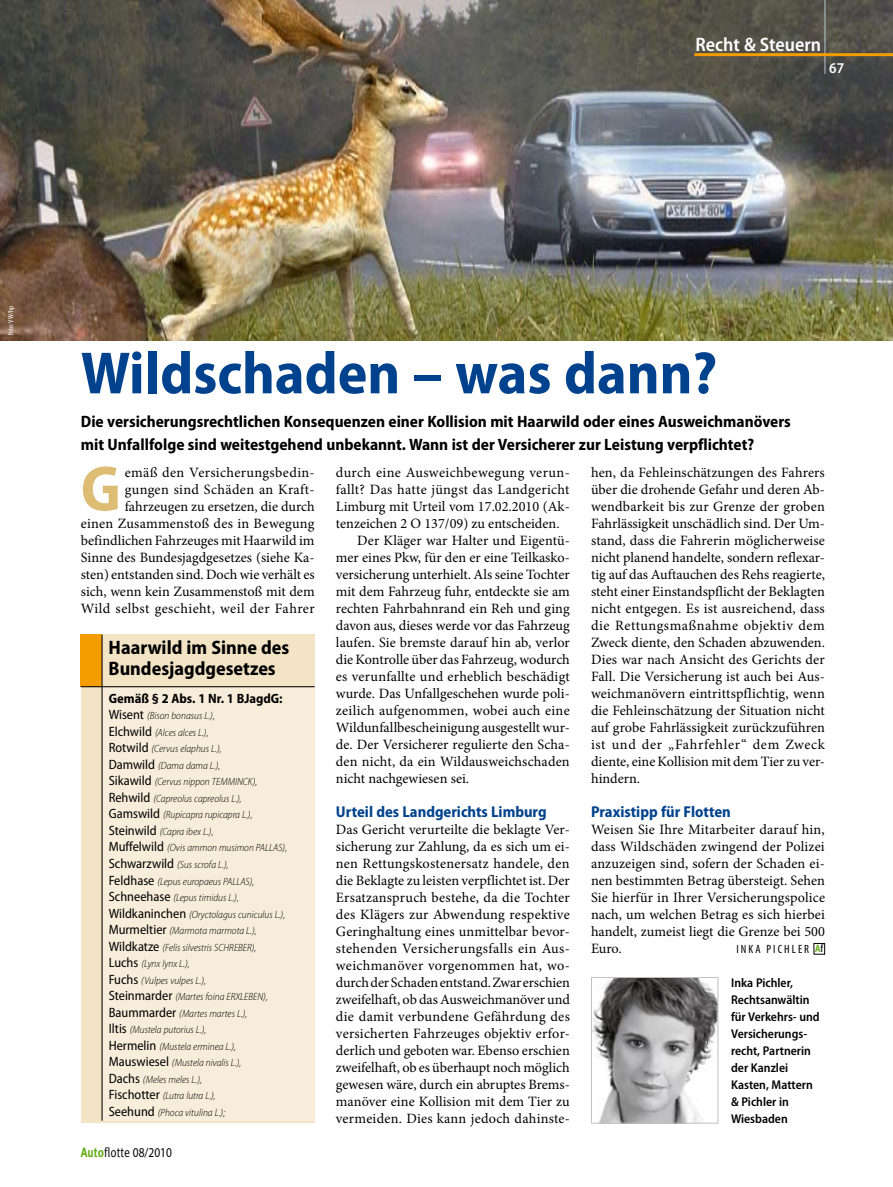
<style>
.page{position:relative;width:893px;height:1187px;background:#fff}
.page>*{position:absolute;margin:0;border:0;box-sizing:border-box;transform-origin:0 0}
.t1{font:700 semi-condensed 64.65px "Myriad Pro";color:#ddbc73}
.t2{font:700 semi-condensed 60px "Myriad Pro";color:#00428d}
.t3{font:700 semi-condensed 19.5px/21px "Myriad Pro";color:#000}
.t4{font:600 semi-condensed 19.5px "Myriad Pro";color:#fff}
.t5{font:700 semi-condensed 16.5px/22.5px "Myriad Pro";color:#000}
.t6{font:700 semi-condensed 15.75px "Myriad Pro";color:#00428d}
.t7{font:600 semi-condensed 15px "Myriad Pro";color:#fff}
.t8{font:14.25px/17px "Minion Pro";color:#000;text-align:justify}
.t9{font:14.25px "Minion Pro";letter-spacing:.02em;color:#000}
.t10{font:14.25px "Minion Pro";letter-spacing:.025em;color:#000}
.t11{font:700 semi-condensed 13.5px "Myriad Pro";color:#000}
.t12{font:13.5px "Myriad Pro";color:#000;scale:.85 1}
.t13{font:600 semi-condensed 12.75px/17px "Myriad Pro";color:#000}
.t14{font:condensed 12px "Myriad Pro";letter-spacing:.17em;color:#000}
.t15{font:italic 300 semi-condensed 10.5px/16.5px "Myriad Pro";color:#000}
.t16{font:condensed 7.5px "Myriad Pro";letter-spacing:-.005em;color:#fff}
.s1{font-weight:400;font-style:normal;font-size:13.5px}
.s2{font-family:"Meta OT";font-weight:700;color:#62ac14}
.s3{font-family:"Meta OT"}
.s4{font-family:"Meta OT";font-weight:700;font-stretch:normal;font-size:10.5px;color:#62ac14}
.s5{font-family:"Meta OT";font-weight:500;font-stretch:normal;font-size:10.5px}
</style>
<div class="page">
<img style="left:0;top:0;width:893px;height:340px">
<div style="left:814px;top:943px;width:11px;height:11px;border:1px solid #000"></div>
<img style="left:593px;top:979px;width:123px;height:142px">
<div style="left:591px;top:977px;width:127px;height:146px;border:1px solid #c0c1c3"></div>
<div style="left:81px;top:634px;width:234px;height:489px;background:#f3e4c5"></div>
<div style="left:102px;top:687px;width:213px;height:433px;background:#f7edda"></div>
<div style="left:81px;top:634px;width:21px;height:52px;background:#f39d00"></div>
<hr style="left:102px;top:634px;width:1px;height:486px;background:#000">
<hr style="left:81px;top:686px;width:234px;height:1px;background:#000">
<hr style="left:825px;top:0;width:1px;height:74px;background:#b8c3c9">
<hr style="left:694px;top:53px;width:199px;height:3px;background:#f39d00">
<h3 class="t4" style="left:695px;top:33px;width:127px">Recht &amp; Steuern</h3>
<p class="t7" style="left:829px;top:60px;width:16px">67</p>
<p class="t16" style="left:6px;top:335px;width:30px;rotate:-90deg">FOTO: VW/HP</p>
<h2 class="t2" style="left:81px;top:339px;width:638px">Wildschaden – was dann?</h2>
<p class="t5" style="left:81px;top:410px;width:711px">Die versicherungsrechtlichen Konsequenzen einer Kollision mit Haarwild oder eines Ausweichmanövers mit Unfallfolge sind weitestgehend unbekannt. Wann ist der Versicherer zur Leistung verpflichtet?</p>
<p class="t8" style="left:81px;top:463px;width:235px;text-align:right">emäß den Versicherungsbedin&shy;gungen sind Schäden an Kraft&shy;fahrzeugen zu ersetzen, die durch<br>einen Zusammenstoß des in Bewegung befindlichen Fahrzeuges mit Haarwild im Sinne des Bundesjagdgesetzes (siehe Ka&shy;sten) entstanden sind. Doch wie verhält es sich, wenn kein Zusammenstoß mit dem Wild selbst geschieht, weil der Fahrer</p>
<p class="t10" style="left:336px;top:462px;width:235px">durch eine Ausweichbewegung verun-</p>
<h1 class="t1" style="left:81px;top:452px;width:42px">G</h1>
<p class="t9" style="left:336px;top:479px;width:235px">fallt? Das hatte jüngst das Landgericht</p>
<p class="t8" style="left:336px;top:497px;width:235px">Limburg mit Urteil vom 17.02.2010 (Ak-</p>
<p class="t8" style="left:336px;top:514px;width:225px">tenzeichen 2 O 137/09) zu entscheiden.</p>
<p class="t8" style="left:357px;top:531px;width:214px">Der Kläger war Halter und Eigentü-</p>
<p class="t8" style="left:336px;top:548px;width:235px">mer eines Pkw, für den er eine Teilkasko-</p>
<p class="t8" style="left:336px;top:565px;width:235px">versicherung unterhielt. Als seine Tochter</p>
<p class="t8" style="left:336px;top:582px;width:235px">mit dem Fahrzeug fuhr, entdeckte sie am</p>
<p class="t8" style="left:336px;top:599px;width:235px">rechten Fahrbahnrand ein Reh und ging</p>
<p class="t8" style="left:336px;top:616px;width:235px">davon aus, dieses werde vor das Fahrzeug</p>
<p class="t8" style="left:336px;top:633px;width:235px">laufen. Sie bremste darauf hin ab, verlor</p>
<p class="t8" style="left:336px;top:650px;width:235px">die Kontrolle über das Fahrzeug, wodurch</p>
<p class="t8" style="left:336px;top:667px;width:235px">es verunfallte und erheblich beschädigt</p>
<p class="t8" style="left:336px;top:684px;width:235px">wurde. Das Unfallgeschehen wurde poli-</p>
<p class="t9" style="left:336px;top:700px;width:235px">zeilich aufgenommen, wobei auch eine</p>
<p class="t8" style="left:336px;top:718px;width:235px">Wildunfallbescheinigung ausgestellt wur-</p>
<p class="t8" style="left:336px;top:735px;width:235px">de. Der Versicherer regulierte den Scha-</p>
<p class="t8" style="left:336px;top:752px;width:235px">den nicht, da ein Wildausweichschaden</p>
<p class="t8" style="left:336px;top:769px;width:135px">nicht nachgewiesen sei.</p>
<p class="t6" style="left:336px;top:802px;width:212px">Urteil des Landgerichts Limburg</p>
<p class="t8" style="left:336px;top:820px;width:236px">Das Gericht verurteilte die beklagte Ver&shy;sicherung zur Zahlung, da es sich um ei&shy;nen Rettungskostenersatz handele, den die Beklagte zu leisten verpflichtet ist. Der Ersatzanspruch bestehe, da die Tochter des Klägers zur Abwendung respektive Geringhaltung eines unmittelbar bevor&shy;stehenden Versicherungsfalls ein Aus&shy;weichmanöver vorgenommen hat, wo&shy;durch der Schaden entstand. Zwar erschien zweifelhaft, ob das Ausweichmanöver und die damit verbundene Gefährdung des versicherten Fahrzeuges objektiv erfor&shy;derlich und geboten war. Ebenso erschien zweifelhaft, ob es überhaupt noch möglich gewesen wäre, durch ein abruptes Brems&shy;manöver eine Kollision mit dem Tier zu vermeiden. Dies kann jedoch dahinste-</p>
<h3 class="t3" style="left:109px;top:637px;width:182px">Haarwild im Sinne des<br>Bundesjagdgesetzes</h3>
<p class="t11" style="left:109px;top:690px;width:175px">Gemäß § 2 Abs. 1 Nr. 1 BJagdG:</p>
<p class="t15" style="left:109px;top:708px;width:180px"><span class="s1">Wisent</span> (Bison bonasus L.),<br><span class="s1">Elchwild</span> (Alces alces L.),<br><span class="s1">Rotwild</span> (Cervus elaphus L.),<br><span class="s1">Damwild</span> (Dama dama L.),<br><span class="s1">Sikawild</span> (Cervus nippon TEMMINCK),<br><span class="s1">Rehwild</span> (Capreolus capreolus L.),<br><span class="s1">Gamswild</span> (Rupicapra rupicapra L.),<br><span class="s1">Steinwild</span> (Capra ibex L.),<br><span class="s1">Muffelwild</span> (Ovis ammon musimon PALLAS),<br><span class="s1">Schwarzwild</span> (Sus scrofa L.),<br><span class="s1">Feldhase</span> (Lepus europaeus PALLAS),<br><span class="s1">Schneehase</span> (Lepus timidus L.),<br><span class="s1">Wildkaninchen</span> (Oryctolagus cuniculus L.),<br><span class="s1">Murmeltier</span> (Marmota marmota L.),<br><span class="s1">Wildkatze</span> (Felis silvestris SCHREBER),<br><span class="s1">Luchs</span> (Lynx lynx L.),<br><span class="s1">Fuchs</span> (Vulpes vulpes L.),<br><span class="s1">Steinmarder</span> (Martes foina ERXLEBEN),<br><span class="s1">Baummarder</span> (Martes martes L.),<br><span class="s1">Iltis</span> (Mustela putorius L.),<br><span class="s1">Hermelin</span> (Mustela erminea L.),<br><span class="s1">Mauswiesel</span> (Mustela nivalis L.),<br><span class="s1">Dachs</span> (Meles meles L.),<br><span class="s1">Fischotter</span> (Lutra lutra L.),<br><span class="s1">Seehund</span> (Phoca vitulina L.);</p>
<p class="t12" style="left:81px;top:1144px;width:109px"><span class="s2">Auto</span><span class="s3">flotte</span> 08/2010</p>
<p class="t8" style="left:591px;top:463px;width:235px">hen, da Fehleinschätzungen des Fahrers über die drohende Gefahr und deren Ab&shy;wendbarkeit bis zur Grenze der groben Fahrlässigkeit unschädlich sind. Der Um&shy;stand, dass die Fahrerin möglicherweise nicht planend handelte, sondern reflexar&shy;tig auf das Auftauchen des Rehs reagierte, steht einer Einstandspflicht der Beklagten nicht entgegen. Es ist ausreichend, dass die Rettungsmaßnahme objektiv dem Zweck diente, den Schaden abzuwenden.<br>Dies war nach Ansicht des Gerichts der Fall. Die Versicherung ist auch bei Aus&shy;weichmanövern eintrittspflichtig, wenn die Fehleinschätzung der Situation nicht auf grobe Fahrlässigkeit zurückzuführen ist und der „Fahrfehler“ dem Zweck diente, eine Kollision mit dem Tier zu ver&shy;hindern.</p>
<p class="t6" style="left:591px;top:802px;width:141px">Praxistipp für Flotten</p>
<p class="t8" style="left:591px;top:820px;width:235px">Weisen Sie Ihre Mitarbeiter darauf hin, dass Wildschäden zwingend der Polizei anzuzeigen sind, sofern der Schaden ei&shy;nen bestimmten Betrag übersteigt. Sehen Sie hierfür in Ihrer Versicherungspolice nach, um welchen Betrag es sich hierbei handelt, zumeist liegt die Grenze bei 500<br>Euro.</p>
<p class="t14" style="left:736px;top:941px;width:88px">INKA PICHLER <span class="s4">A</span><span class="s5">f</span></p>
<p class="t13" style="left:731px;top:974px;width:90px">Inka Pichler,<br>Rechtsanwältin für Verkehrs- und<br>Versicherungs&shy;recht, Partnerin der Kanzlei<br>Kasten, Mattern &amp; Pichler in<br>Wiesbaden</p>
</div>
